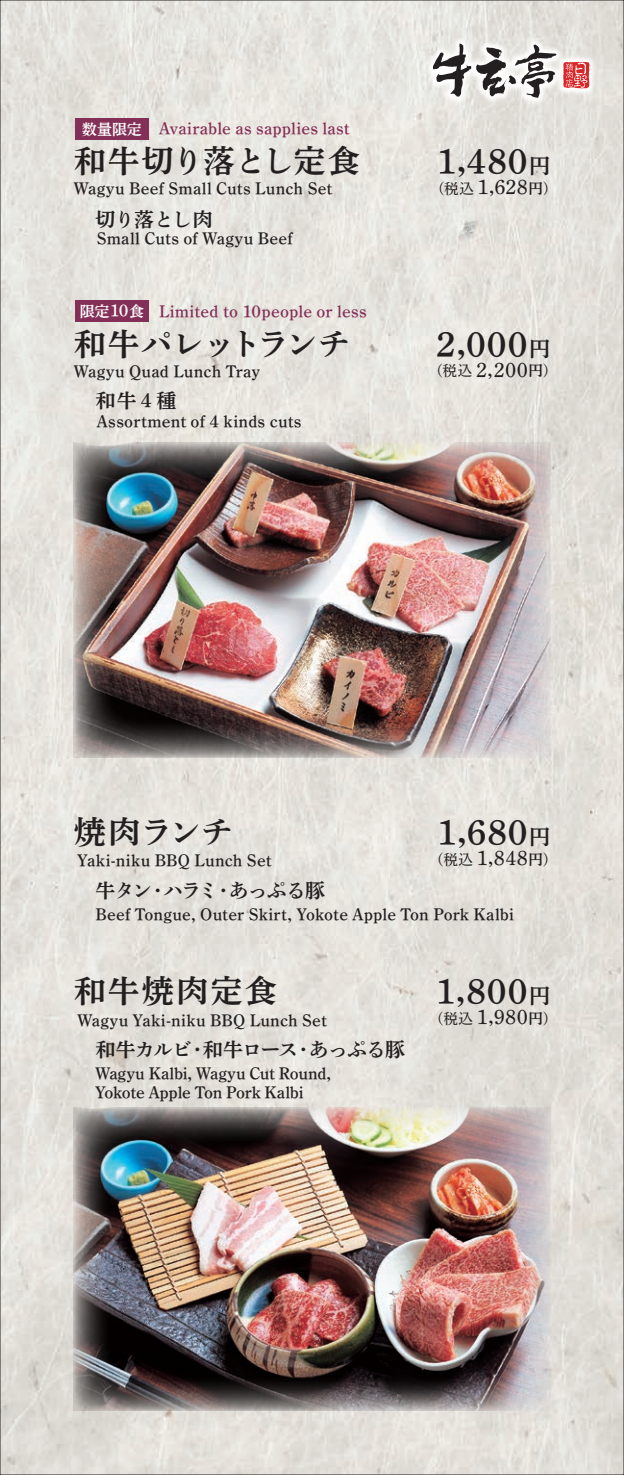
<style>
.page{position:relative;width:624px;height:1475px;background:#fff}
.page>*{position:absolute;margin:0;border:0;box-sizing:border-box;transform-origin:0 0}
.t1{font:35.2px "P Shuei Yobu Min Std B";letter-spacing:.025em;color:#231f20}
.t2{font:32px "P Shuei Yobu Min Std B";letter-spacing:-.025em;color:#231f20}
.t3{font:32px "P Shuei Yobu Min Std B";letter-spacing:-.005em;color:#231f20}
.t4{font:20.8px "P Shuei Yobu Min Std M";letter-spacing:.01em;color:#231f20}
.t5{font:20px "P Shuei Yobu Min Std B";letter-spacing:-.05em;color:#231f20}
.t6{font:17px "P Shuei Yobu Min Std N B";letter-spacing:.01em;color:#231f20}
.t7{font:17px/19px "P Shuei Yobu Min Std N B";letter-spacing:-.01em;color:#231f20}
.t8{font:17px "P Shuei Yobu Min Std N B";letter-spacing:.015em;color:#832f57}
.t9{font:15px "P Shuei Yobu Min Std N B";letter-spacing:-.01em;color:#fff}
.s1{font-size:21.2px}
.s2{font-size:14.6px}
.s3{font-family:"P Shuei Yobu Min Std B";font-size:14.6px}
.s4{font-size:17px}
</style>
<div class="page">
<img style="left:2px;top:2px;width:620px;height:1470px">
<img style="left:74px;top:442px;width:476px;height:315px">
<img style="left:74px;top:1107px;width:476px;height:303px">
<div style="left:75px;top:118px;width:74px;height:21px;background:#832f57"></div>
<div style="left:75px;top:300px;width:74px;height:21px;background:#832f57"></div>
<img style="left:356px;top:2px;width:266px;height:172px">
<svg style="left:423px;top:43px;width:166px;height:61px"></svg>
<p class="t9" style="left:82px;top:118px;width:61px">数量限定</p>
<p class="t8" style="left:159px;top:117px;width:192px">Avairable as sapplies last</p>
<h2 class="t2" style="left:74px;top:138px;width:288px">和牛切り落とし定食</h2>
<h1 class="t1" style="left:437px;top:137px;width:115px">1,480<span class="s1">円</span></h1>
<p class="t4" style="left:438px;top:173px;width:113px"><span class="s2">(税込</span> 1,628<span class="s3">円</span><span class="s2">)</span></p>
<p class="t5" style="left:95px;top:205px;width:119px">切り落とし肉</p>
<p class="t6" style="left:74px;top:177px;width:260px">Wagyu Beef Small Cuts Lunch Set</p>
<p class="t6" style="left:97px;top:227px;width:197px">Small Cuts of Wagyu Beef</p>
<p class="t9" style="left:80px;top:300px;width:66px">限定<span class="s4">１０</span>食</p>
<p class="t8" style="left:159px;top:299px;width:209px">Limited to 10people or less</p>
<h2 class="t2" style="left:74px;top:321px;width:278px">和牛パレットランチ</h2>
<h1 class="t1" style="left:436px;top:319px;width:115px">2,000<span class="s1">円</span></h1>
<p class="t4" style="left:436px;top:355px;width:114px"><span class="s2">(税込</span> 2,200<span class="s3">円</span><span class="s2">)</span></p>
<p class="t5" style="left:95px;top:386px;width:82px">和牛４種</p>
<p class="t6" style="left:74px;top:359px;width:188px">Wagyu Quad Lunch Tray</p>
<p class="t6" style="left:97px;top:409px;width:206px">Assortment of 4 kinds cuts</p>
<h2 class="t3" style="left:74px;top:809px;width:161px">焼肉ランチ</h2>
<h1 class="t1" style="left:437px;top:807px;width:114px">1,680<span class="s1">円</span></h1>
<p class="t4" style="left:437px;top:843px;width:114px"><span class="s2">(税込</span> 1,848<span class="s3">円</span><span class="s2">)</span></p>
<p class="t6" style="left:78px;top:848px;width:195px">Yaki-niku BBQ Lunch Set</p>
<p class="t6" style="left:95px;top:902px;width:420px">Beef Tongue, Outer Skirt, Yokote Apple Ton Pork Kalbi</p>
<p class="t5" style="left:95px;top:876px;width:231px">牛タン・ハラミ・あっぷる豚</p>
<h2 class="t3" style="left:74px;top:968px;width:205px">和牛焼肉定食</h2>
<h1 class="t1" style="left:436px;top:966px;width:116px">1,800<span class="s1">円</span></h1>
<p class="t4" style="left:437px;top:1002px;width:113px"><span class="s2">(税込</span> 1,980<span class="s3">円</span><span class="s2">)</span></p>
<p class="t6" style="left:78px;top:1007px;width:251px">Wagyu Yaki-niku BBQ Lunch Set</p>
<p class="t7" style="left:95px;top:1063px;width:237px">Wagyu Kalbi, Wagyu Cut Round,<br>Yokote Apple Ton Pork Kalbi</p>
<p class="t5" style="left:95px;top:1035px;width:311px">和牛カルビ・和牛ロース・あっぷる豚</p>
</div>
